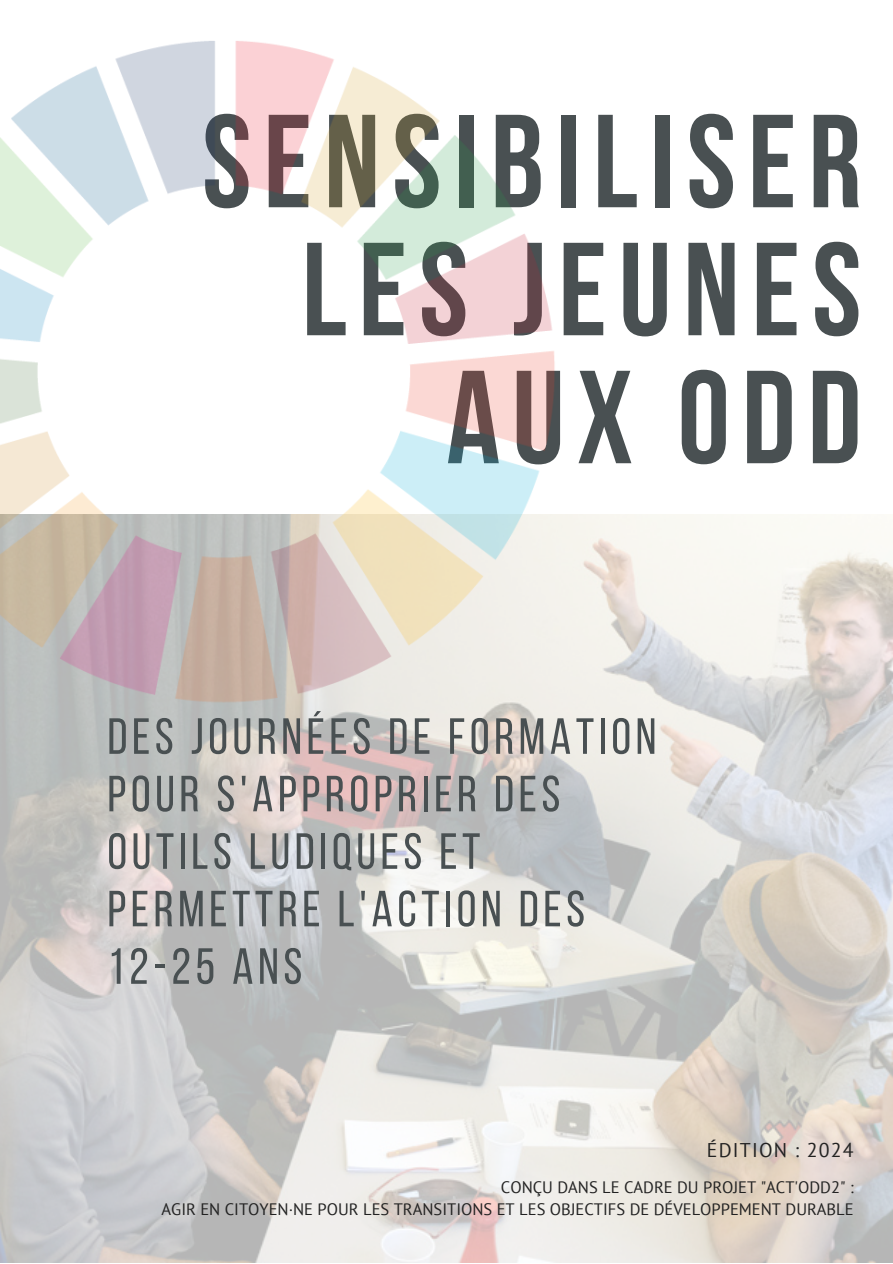
<style>
.page{position:relative;width:893px;height:1264px;background:#fff}
.page>*{position:absolute;margin:0;border:0;box-sizing:border-box;transform-origin:0 0}
.t1{font:700 132px/127.9px "Bebas Neue";letter-spacing:.09em;color:#495052;text-align:right}
.t2{font:50.7px/57.4px "Bebas Neue";letter-spacing:.09em;color:#495052}
.t3{font:19.8px "PT Sans";letter-spacing:.06em;color:#222}
.t4{font:16.5px "PT Sans";color:#222}
</style>
<div class="page">
<img style="left:0;top:515px;width:892px;height:747px">
<img style="left:0;top:41px;width:569px;height:678px">
<h1 class="t1" style="left:202px;top:110px;width:660px">SENSIBILISER<br>LES JEUNES<br>AUX ODD</h1>
<p class="t2" style="left:107px;top:712px;width:550px">DES JOURNÉES DE FORMATION<br>POUR S'APPROPRIER DES<br>OUTILS LUDIQUES ET<br>PERMETTRE L'ACTION DES<br>12-25 ANS</p>
<p class="t3" style="left:707px;top:1136px;width:148px">ÉDITION : 2024</p>
<h2 class="t4" style="left:501px;top:1175px;width:354px">CONÇU DANS LE CADRE DU PROJET "ACT'ODD2" :</h2>
<h3 class="t4" style="left:161px;top:1198px;width:693px">AGIR EN CITOYEN·NE POUR LES TRANSITIONS ET LES OBJECTIFS DE DÉVELOPPEMENT DURABLE</h3>
</div>
